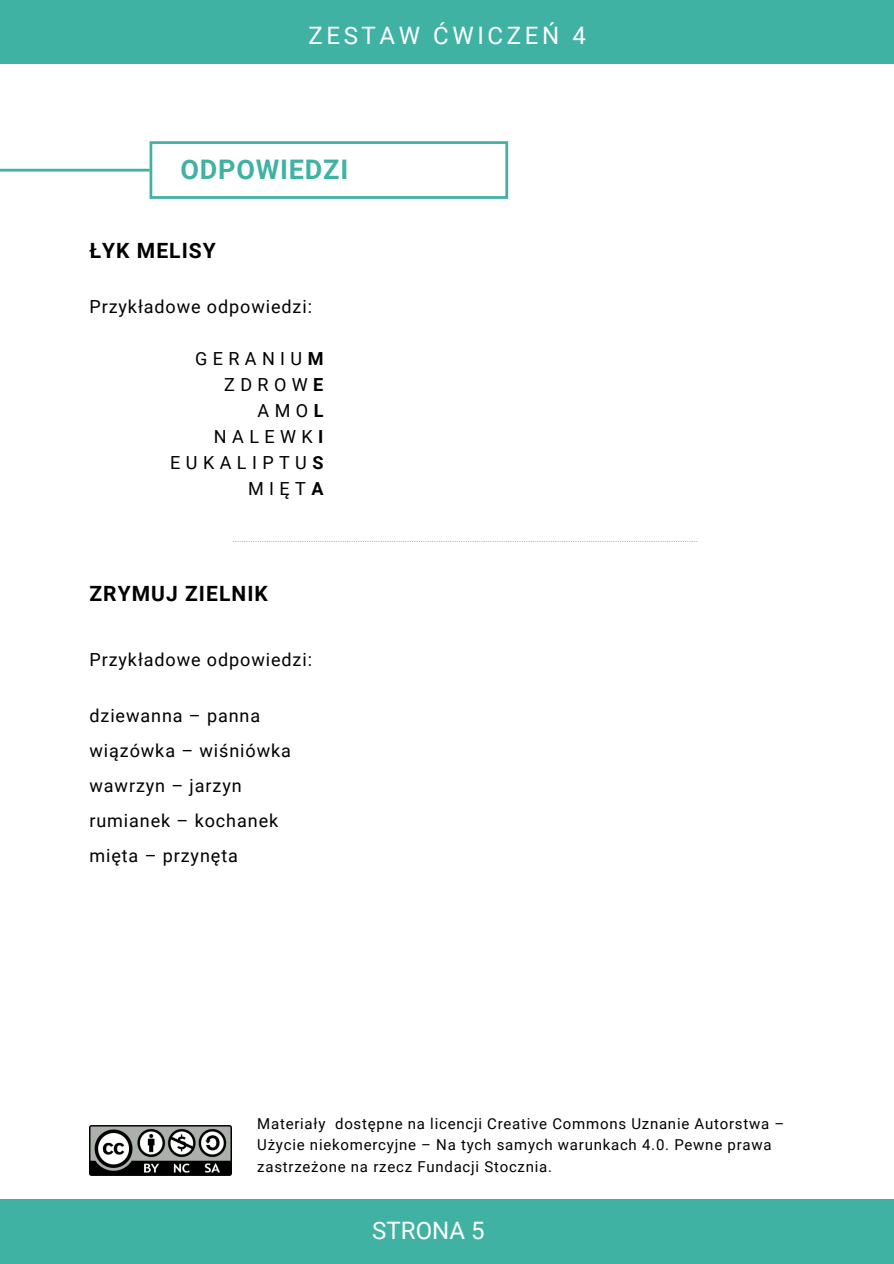
<style>
.page{position:relative;width:894px;height:1264px;background:#fff}
.page>*{position:absolute;margin:0;border:0;box-sizing:border-box;transform-origin:0 0}
.t1{font:700 27px "Roboto";letter-spacing:.03em;color:#40b2a4}
.t2{font:24px "Roboto";letter-spacing:.15em;color:#fff}
.t3{font:700 21px "Roboto";letter-spacing:.05em;color:#000}
.t4{font:18px/35px "Roboto";letter-spacing:.05em;color:#000}
.t5{font:18px/26px "Roboto";letter-spacing:.3em;color:#000;text-align:right}
.t6{font:15px/21.6px "Roboto";letter-spacing:.05em;color:#000}
.s1{font-weight:700}
</style>
<div class="page">
<div style="left:0;top:0;width:893px;height:63px;background:#40b2a4"></div>
<div style="left:0;top:1199px;width:893px;height:64px;background:#40b2a4"></div>
<svg style="left:0;top:141px;width:508px;height:58px"></svg>
<img style="left:89px;top:1125px;width:142px;height:49px">
<svg style="left:233px;top:541px;width:465px;height:1px"></svg>
<h2 class="t2" style="left:308px;top:22px;width:279px">ZESTAW ĆWICZEŃ 4</h2>
<h1 class="t1" style="left:180px;top:154px;width:169px">ODPOWIEDZI</h1>
<h3 class="t3" style="left:89px;top:238px;width:128px">ŁYK MELISY</h3>
<p class="t4" style="left:89px;top:289px;width:224px">Przykładowe odpowiedzi:</p>
<p class="t5" style="left:170px;top:346px;width:155px">GERANIU<span class="s1">M<br></span>ZDROW<span class="s1">E<br></span>AMO<span class="s1">L<br></span>NALEWK<span class="s1">I<br></span>EUKALIPTU<span class="s1">S<br></span>MIĘT<span class="s1">A</span></p>
<h3 class="t3" style="left:89px;top:581px;width:180px">ZRYMUJ ZIELNIK</h3>
<p class="t4" style="left:89px;top:642px;width:224px">Przykładowe odpowiedzi:</p>
<p class="t4" style="left:89px;top:698px;width:203px">dziewanna – panna wiązówka – wiśniówka wawrzyn – jarzyn rumianek – kochanek mięta – przynęta</p>
<p class="t6" style="left:257px;top:1112px;width:528px">Materiały dostępne na licencji Creative Commons Uznanie Autorstwa –<br>Użycie niekomercyjne – Na tych samych warunkach 4.0. Pewne prawa zastrzeżone na rzecz Fundacji Stocznia.</p>
<h2 class="t2" style="left:372px;top:1216px;width:114px">STRONA 5</h2>
</div>
